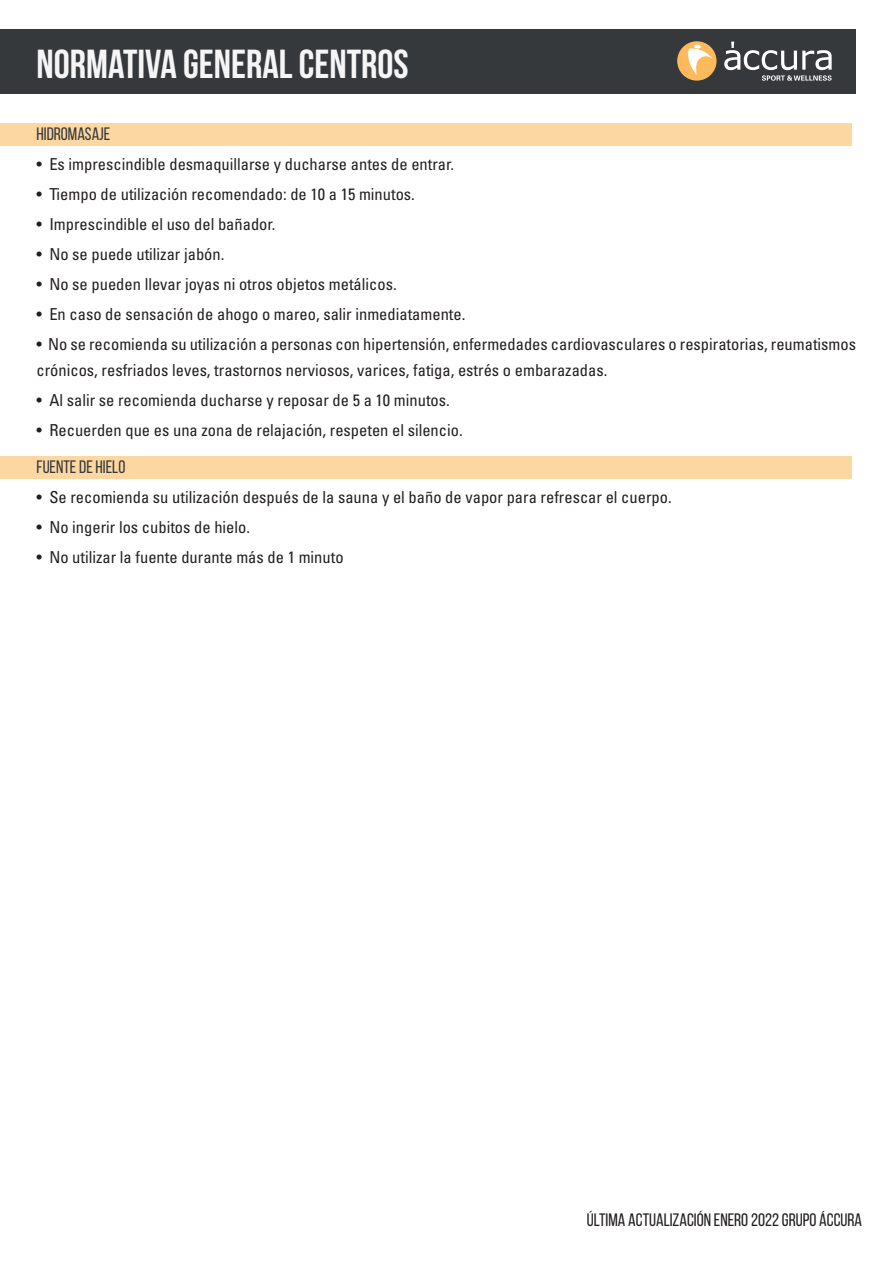
<style>
.page{position:relative;width:893px;height:1263px;background:#fff}
.page>*{position:absolute;margin:0;border:0;box-sizing:border-box;transform-origin:0 0}
.t1{font:700 40.5px "Bebas Neue";color:#f5f5f5}
.t2{font:18px "Bebas Neue";color:#231f20}
.t3{font:18px "Bebas Neue";color:#36393c}
.t4{font:condensed 16.5px/25.5px "Univers";color:#231f20}
</style>
<div class="page">
<div style="left:0;top:123px;width:851px;height:23px;background:#fdd7a1"></div>
<div style="left:0;top:456px;width:851px;height:23px;background:#fdd7a1"></div>
<div style="left:0;top:30px;width:856px;height:64px;background:#36393c"></div>
<div style="left:677px;top:41px;width:39px;height:40px;background:#fcba5d;border-radius:50%"></div>
<svg style="left:688px;top:44px;width:24px;height:31px"></svg>
<svg style="left:724px;top:42px;width:108px;height:39px"></svg>
<h1 class="t1" style="left:37px;top:42px;width:373px">NORMATIVA GENERAL CENTROS</h1>
<p class="t3" style="left:37px;top:124px;width:75px">HIDROMASAJE</p>
<p class="t4" style="left:37px;top:151px;width:419px">• Es imprescindible desmaquillarse y ducharse antes de entrar.</p>
<p class="t4" style="left:37px;top:181px;width:380px">• Tiempo de utilización recomendado: de 10 a 15 minutos.</p>
<p class="t4" style="left:37px;top:211px;width:240px">• Imprescindible el uso del bañador.</p>
<p class="t4" style="left:37px;top:241px;width:189px">• No se puede utilizar jabón.</p>
<p class="t4" style="left:37px;top:271px;width:362px">• No se pueden llevar joyas ni otros objetos metálicos.</p>
<p class="t4" style="left:37px;top:301px;width:430px">• En caso de sensación de ahogo o mareo, salir inmediatamente.</p>
<p class="t4" style="left:37px;top:331px;width:821px">• No se recomienda su utilización a personas con hipertensión, enfermedades cardiovasculares o respiratorias, reumatismos crónicos, resfriados leves, trastornos nerviosos, varices, fatiga, estrés o embarazadas.</p>
<p class="t4" style="left:37px;top:387px;width:415px">• Al salir se recomienda ducharse y reposar de 5 a 10 minutos.</p>
<p class="t4" style="left:37px;top:417px;width:428px">• Recuerden que es una zona de relajación, respeten el silencio.</p>
<p class="t3" style="left:37px;top:457px;width:90px">FUENTE DE HIELO</p>
<p class="t4" style="left:37px;top:484px;width:637px">• Se recomienda su utilización después de la sauna y el baño de vapor para refrescar el cuerpo.</p>
<p class="t4" style="left:37px;top:514px;width:215px">• No ingerir los cubitos de hielo.</p>
<p class="t4" style="left:37px;top:544px;width:309px">• No utilizar la fuente durante más de 1 minuto</p>
<p class="t2" style="left:587px;top:1210px;width:277px">ÚLTIMA ACTUALIZACIÓN ENERO 2022 GRUPO ÁCCURA</p>
</div>
